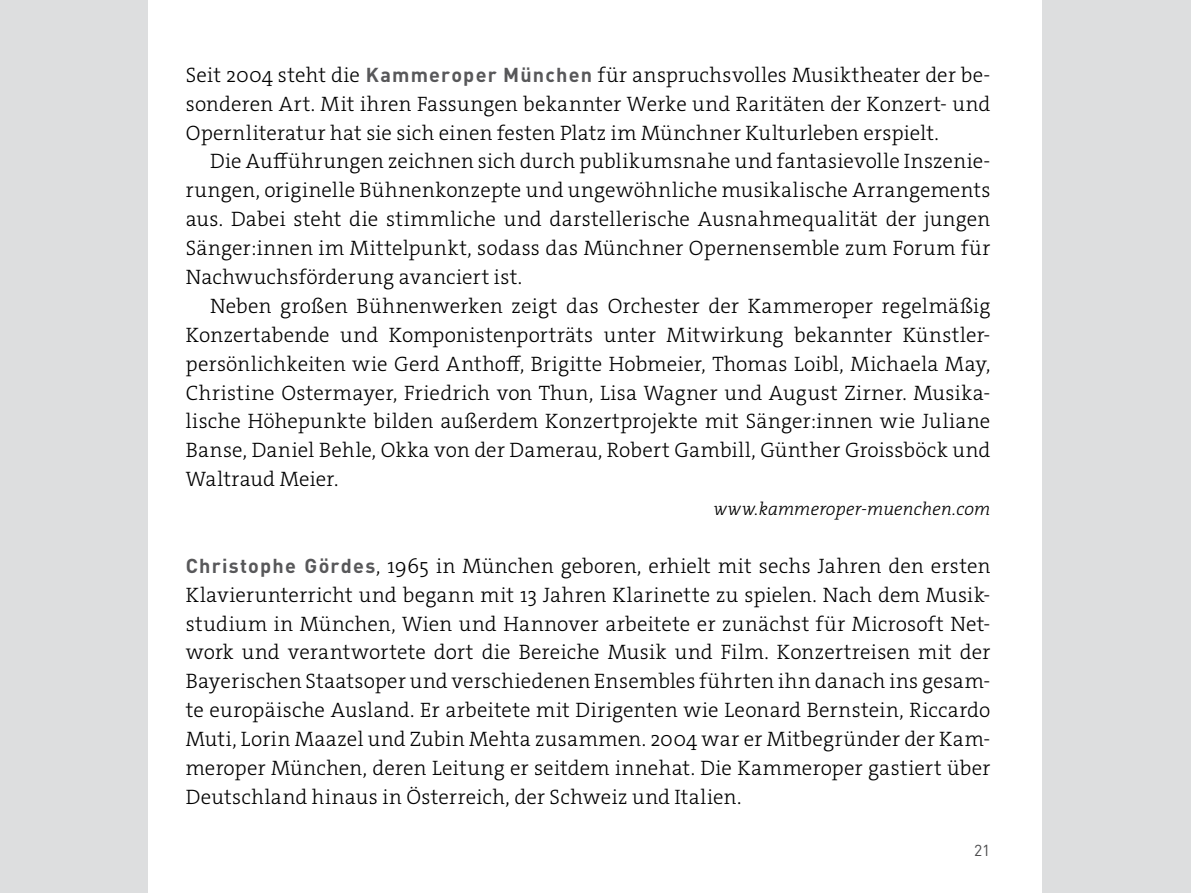
<style>
.page{position:relative;width:1191px;height:893px;background:#dddedf}
.page>*{position:absolute;margin:0;border:0;box-sizing:border-box;transform-origin:0 0}
.t1{font:300 21px/28.8px "The Serif E2 s";letter-spacing:.015em;color:#000;text-align:justify}
.t2{font:italic 300 18.3px "The Serif E2 s";letter-spacing:.01em;color:#000}
.t3{font:15.75px "DINOT";color:#4b4b4d}
.s1{font-family:"DINOT";font-weight:700;font-size:19.95px;color:#58585a}
</style>
<div class="page">
<div style="left:149px;top:0;width:893px;height:893px;background:#fff"></div>
<p class="t1" style="left:186px;top:61px;width:806px">Seit 2004 steht die <span class="s1">Kammeroper München</span> für anspruchsvolles Musiktheater der be&shy;sonderen Art. Mit ihren Fassungen bekannter Werke und Raritäten der Konzert- und Opernliteratur hat sie sich einen festen Platz im Münchner Kulturleben erspielt.</p>
<p class="t1" style="left:186px;top:147px;width:806px;text-indent:24px">Die Aufführungen zeichnen sich durch publikumsnahe und fantasievolle Inszenie&shy;rungen, originelle Bühnenkonzepte und ungewöhnliche musikalische Arrangements aus. Dabei steht die stimmliche und darstellerische Ausnahmequalität der jungen Sänger:innen im Mittelpunkt, sodass das Münchner Opernensemble zum Forum für Nachwuchsförderung avanciert ist.</p>
<p class="t1" style="left:186px;top:292px;width:806px;text-indent:24px">Neben großen Bühnenwerken zeigt das Orchester der Kammeroper regelmäßig Konzertabende und Komponistenporträts unter Mitwirkung bekannter Künstler&shy;persönlichkeiten wie Gerd Anthoff, Brigitte Hobmeier, Thomas Loibl, Michaela May, Christine Ostermayer, Friedrich von Thun, Lisa Wagner und August Zirner. Musika&shy;lische Höhepunkte bilden außerdem Konzertprojekte mit Sänger:innen wie Juliane Banse, Daniel Behle, Okka von der Damerau, Robert Gambill, Günther Groissböck und Waltraud Meier.</p>
<p class="t2" style="left:713px;top:497px;width:278px">www.kammeroper-muenchen.com</p>
<p class="t1" style="left:186px;top:551px;width:806px"><span class="s1">Christophe Gördes</span>, 1965 in München geboren, erhielt mit sechs Jahren den ersten Klavierunterricht und begann mit 13 Jahren Klarinette zu spielen. Nach dem Musik&shy;studium in München, Wien und Hannover arbeitete er zunächst für Microsoft Net&shy;work und verantwortete dort die Bereiche Musik und Film. Konzertreisen mit der Bayerischen Staatsoper und verschiedenen Ensembles führten ihn danach ins gesam&shy;te europäische Ausland. Er arbeitete mit Dirigenten wie Leonard Bernstein, Riccardo Muti, Lorin Maazel und Zubin Mehta zusammen. 2004 war er Mitbegründer der Kam&shy;meroper München, deren Leitung er seitdem innehat. Die Kammeroper gastiert über Deutschland hinaus in Österreich, der Schweiz und Italien.</p>
<p class="t3" style="left:974px;top:840px;width:18px">21</p>
</div>
